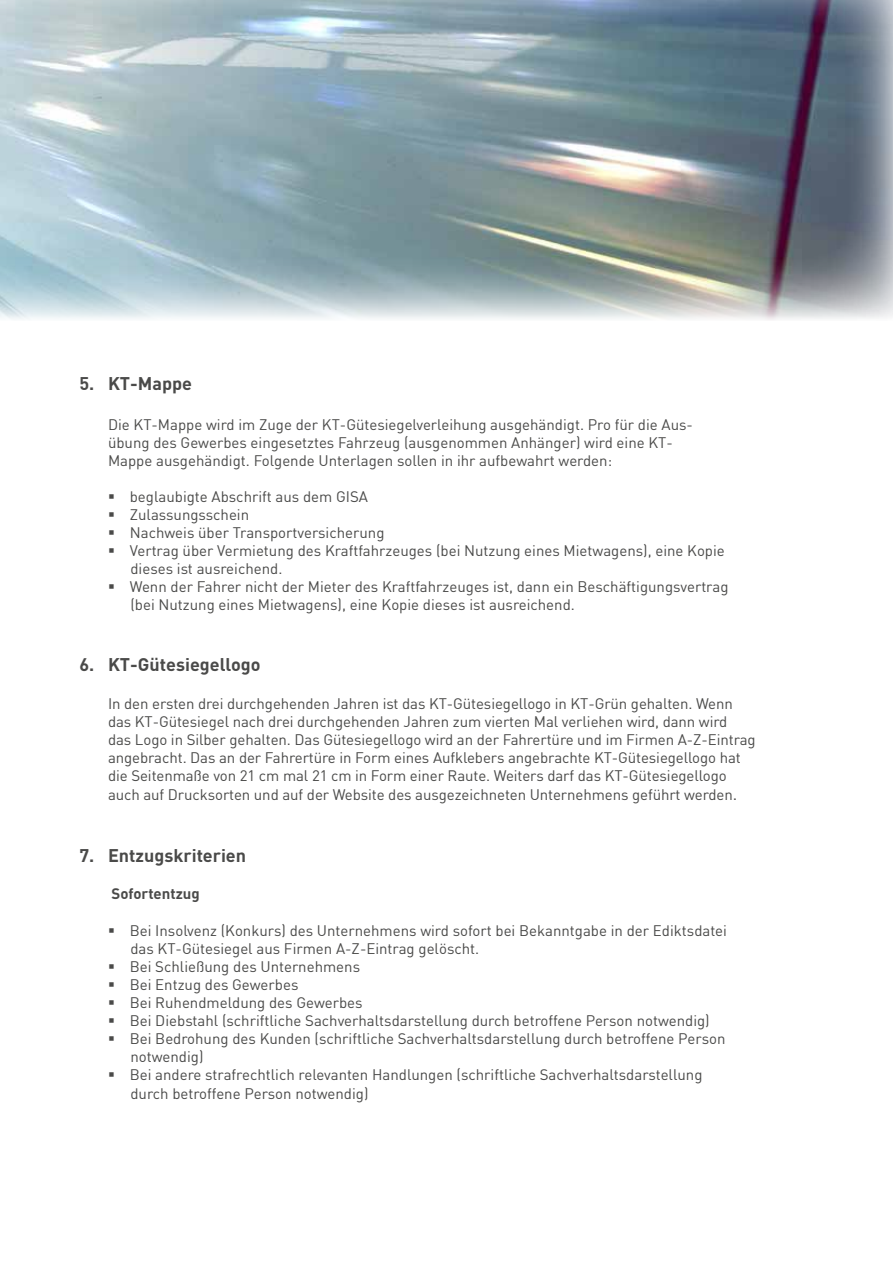
<style>
.page{position:relative;width:893px;height:1263px;background:#fff}
.page>*{position:absolute;margin:0;border:0;box-sizing:border-box;transform-origin:0 0}
.t1{font:700 18px "DIN";color:#4a4a49}
.t2{font:15px/18px "DIN";color:#4a4a49}
.t3{font:700 15px "DIN";color:#4a4a49}
.s1{font-size:16.5px}
</style>
<div class="page">
<img style="left:0;top:0;width:893px;height:320px">
<p class="t1" style="left:80px;top:372px;width:114px">5. KT-Mappe</p>
<p class="t2" style="left:108px;top:415px;width:586px">Die KT-Mappe wird im Zuge der KT-Gütesiegelverleihung ausgehändigt. Pro für die Aus&shy;übung des Gewerbes eingesetztes Fahrzeug (ausgenommen Anhänger) wird eine KT-<br>Mappe ausgehändigt. Folgende Unterlagen sollen in ihr aufbewahrt werden:</p>
<p class="t2" style="left:130px;top:487px;width:600px">beglaubigte Abschrift aus dem GISA<br>Zulassungsschein<br>Nachweis über Transportversicherung<br>Vertrag über Vermietung des Kraftfahrzeuges (bei Nutzung eines Mietwagens), eine Kopie dieses ist ausreichend.<br>Wenn der Fahrer nicht der Mieter des Kraftfahrzeuges ist, dann ein Beschäftigungsvertrag (bei Nutzung eines Mietwagens), eine Kopie dieses ist ausreichend.</p>
<p class="t1" style="left:80px;top:653px;width:183px">6. KT-Gütesiegellogo</p>
<p class="t2" style="left:108px;top:694px;width:649px">In den ersten drei durchgehenden Jahren ist das KT-Gütesiegellogo in KT-Grün gehalten. Wenn das KT-Gütesiegel nach drei durchgehenden Jahren zum vierten Mal verliehen wird, dann wird<br>das Logo in Silber gehalten. Das Gütesiegellogo wird an der Fahrertüre und im Firmen A-Z-Eintrag angebracht. Das an der Fahrertüre in Form eines Aufklebers angebrachte KT-Gütesiegellogo hat die Seitenmaße von 21 cm mal 21 cm in Form einer Raute. Weiters darf das KT-Gütesiegellogo</p>
<p class="t2" style="left:108px;top:786px;width:631px">auch auf Drucksorten und auf der Website des ausgezeichneten Unternehmens geführt werden<span class="s1">.</span></p>
<p class="t1" style="left:80px;top:843px;width:168px">7. Entzugskriterien</p>
<p class="t3" style="left:111px;top:884px;width:90px">Sofortentzug</p>
<p class="t2" style="left:130px;top:921px;width:599px">Bei Insolvenz (Konkurs) des Unternehmens wird sofort bei Bekanntgabe in der Ediktsdatei das KT-Gütesiegel aus Firmen A-Z-Eintrag gelöscht.<br>Bei Schließung des Unternehmens<br>Bei Entzug des Gewerbes<br>Bei Ruhendmeldung des Gewerbes<br>Bei Diebstahl (schriftliche Sachverhaltsdarstellung durch betroffene Person notwendig)<br>Bei Bedrohung des Kunden (schriftliche Sachverhaltsdarstellung durch betroffene Person notwendig)<br>Bei andere strafrechtlich relevanten Handlungen (schriftliche Sachverhaltsdarstellung</p>
<p class="t2" style="left:130px;top:1084px;width:240px">durch betroffene Person notwendig)</p>
</div>
